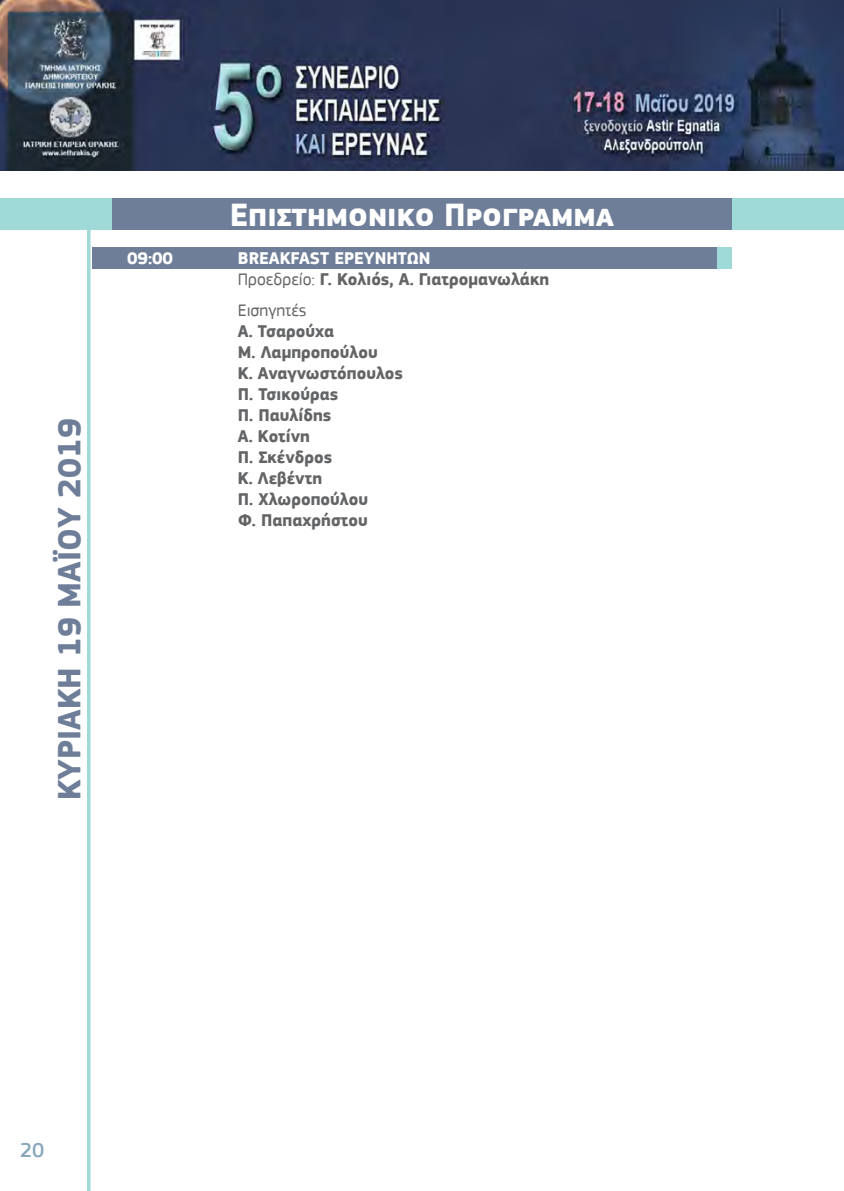
<style>
.page{position:relative;width:844px;height:1191px;background:#fff}
.page>*{position:absolute;margin:0;border:0;box-sizing:border-box;transform-origin:0 0}
.t1{font:700 33.25px "PF Square Sans Pro";color:#fff}
.t2{font:700 33.25px "PF Square Sans Pro";color:#6e7e98}
.t3{font:500 21px "PF Square Sans Pro";color:#88a7bb}
.t4{font:700 17.5px/21px "PF Square Sans Pro";color:#636466}
.t5{font:17.5px "PF Square Sans Pro";color:#636466}
.t6{font:700 17.5px "PF Square Sans Pro";color:#fff}
.s1{color:#fff}
.s2{font-weight:400}
</style>
<div class="page">
<img style="left:0;top:0;width:843px;height:170px">
<hr style="left:87px;top:230px;width:3px;height:961px;background:#9fdad8">
<div style="left:92px;top:248px;width:639px;height:21px;background:#6e7e98"></div>
<div style="left:717px;top:248px;width:14px;height:21px;background:#9fdad8"></div>
<div style="left:112px;top:199px;width:619px;height:31px;background:#6e7e98"></div>
<div style="left:731px;top:199px;width:112px;height:31px;background:#9fdad8"></div>
<div style="left:0;top:199px;width:112px;height:31px;background:#9fdad8"></div>
<hr style="left:843px;top:199px;width:1px;height:31px;background:#9fdad8">
<h1 class="t2" style="left:50px;top:800px;width:383px;rotate:-90deg">ΚΥΡΙΑΚΗ 19 ΜΑΪΟΥ 2019</h1>
<h1 class="t1" style="left:230px;top:195px;width:386px">Επιστημονικο Προγραμμα</h1>
<p class="t6" style="left:127px;top:247px;width:47px">09:00</p>
<p class="t4" style="left:238px;top:248px;width:313px"><span class="s1">BREAKFAST ΕΡΕΥΝΗΤΏΝ<br></span><span class="s2">Προεδρείο:</span> Γ. Κολιός, Α. Γιατρομανωλάκη</p>
<p class="t5" style="left:238px;top:300px;width:70px">Εισηγητές</p>
<p class="t4" style="left:238px;top:321px;width:167px">Α. Τσαρούχα<br>Μ. Λαμπροπούλου<br>Κ. Αναγνωστόπουλος<br>Π. Τσικούρας<br>Π. Παυλίδης<br>Α. Κοτίνη<br>Π. Σκένδρος<br>Κ. Λεβέντη<br>Π. Χλωροπούλου<br>Φ. Παπαχρήστου</p>
<p class="t3" style="left:20px;top:1138px;width:26px">20</p>
</div>
